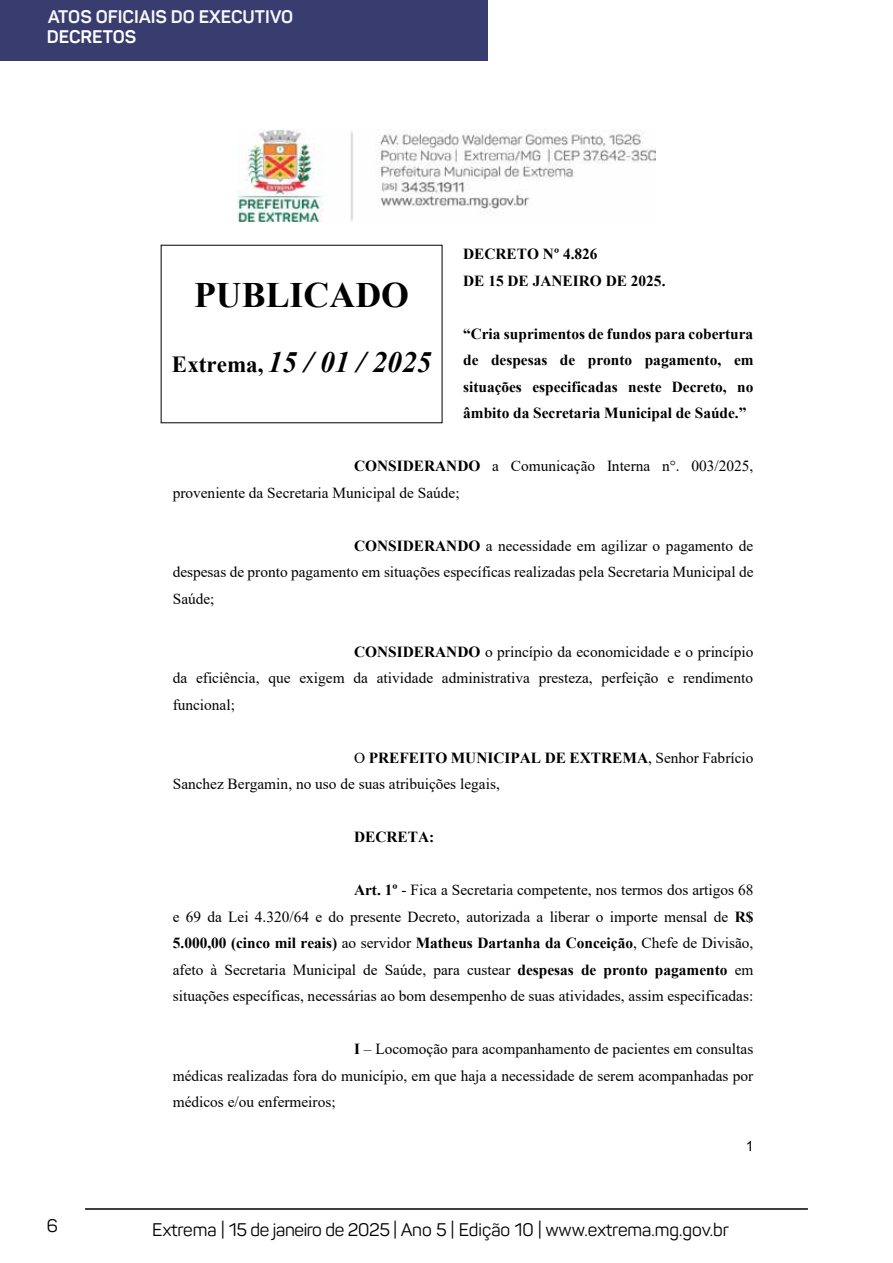
<style>
.page{position:relative;width:893px;height:1263px;background:#fff}
.page>*{position:absolute;margin:0;border:0;box-sizing:border-box;transform-origin:0 0}
.t1{font:700 35.85px "Times New Roman";color:#000}
.t2{font:italic 700 29.55px "Times New Roman";color:#000}
.t3{font:18px "Panton";color:#000}
.t4{font:700 18px "Panton";color:#f7f8f8}
.t5{font:700 18px "Panton";color:#fff}
.t6{font:15.3px/26.5px "Times New Roman";color:#000;text-align:justify}
.t7{font:700 15.3px/26.4px "Times New Roman";color:#000}
.t8{font:14.1px "Arial";color:#000}
.s1{font-weight:700}
.s2{font-style:normal;font-size:23.1px}
</style>
<div class="page">
<hr style="left:85px;top:1208px;width:723px;height:2px;background:#000">
<div style="left:0;top:0;width:488px;height:61px;background:#383c6f"></div>
<img style="left:238px;top:130px;width:418px;height:92px">
<p class="t4" style="left:48px;top:6px;width:247px">ATOS OFICIAIS DO EXECUTIVO</p>
<p class="t5" style="left:47px;top:26px;width:91px">DECRETOS</p>
<h1 class="t1" style="left:194px;top:269px;width:216px">PUBLICADO</h1>
<p class="t7" style="left:463px;top:240px;width:204px">DECRETO Nº 4.826<br>DE 15 DE JANEIRO DE 2025.</p>
<p class="t7" style="left:463px;top:320px;width:292px;text-align:justify">“Cria suprimentos de fundos para cobertura de despesas de pronto pagamento, em situações especificadas neste Decreto, no âmbito da Secretaria Municipal de Saúde.”</p>
<p class="t6" style="left:173px;top:452px;width:582px;text-indent:181px"><span class="s1">CONSIDERANDO</span> a Comunicação Interna n°. 003/2025, proveniente da Secretaria Municipal de Saúde;</p>
<p class="t6" style="left:173px;top:532px;width:582px;text-indent:181px"><span class="s1">CONSIDERANDO</span> a necessidade em agilizar o pagamento de despesas de pronto pagamento em situações específicas realizadas pela Secretaria Municipal de Saúde;</p>
<p class="t6" style="left:173px;top:638px;width:582px;text-indent:181px"><span class="s1">CONSIDERANDO</span> o princípio da economicidade e o princípio da eficiência, que exigem da atividade administrativa presteza, perfeição e rendimento funcional;</p>
<p class="t6" style="left:173px;top:744px;width:582px;text-indent:181px">O <span class="s1">PREFEITO MUNICIPAL DE EXTREMA</span>, Senhor Fabrício<br>Sanchez Bergamin, no uso de suas atribuições legais,</p>
<p class="t7" style="left:354px;top:823px;width:82px">DECRETA:</p>
<h2 class="t2" style="left:172px;top:341px;width:261px"><span class="s2">Extrema,</span> 15 / 01 / 2025</h2>
<p class="t6" style="left:173px;top:876px;width:582px;text-indent:181px"><span class="s1">Art. 1º</span> - Fica a Secretaria competente, nos termos dos artigos 68 e 69 da Lei 4.320/64 e do presente Decreto, autorizada a liberar o importe mensal de <span class="s1">R$ 5.000,00 (cinco mil reais)</span> ao servidor <span class="s1">Matheus Dartanha da Conceição</span>, Chefe de Divisão, afeto à Secretaria Municipal de Saúde, para custear <span class="s1">despesas de pronto pagamento</span> em situações específicas, necessárias ao bom desempenho de suas atividades, assim especificadas:</p>
<p class="t6" style="left:173px;top:1035px;width:582px;text-indent:181px"><span class="s1">I</span> – Locomoção para acompanhamento de pacientes em consultas médicas realizadas fora do município, em que haja a necessidade de serem acompanhadas por médicos e/ou enfermeiros;</p>
<p class="t8" style="left:746px;top:1137px;width:9px">1</p>
<p class="t3" style="left:47px;top:1215px;width:13px">6</p>
<p class="t3" style="left:152px;top:1219px;width:579px">Extrema | 15 de janeiro de 2025 | Ano 5 | Edição 10 | www.extrema.mg.gov.br</p>
</div>
